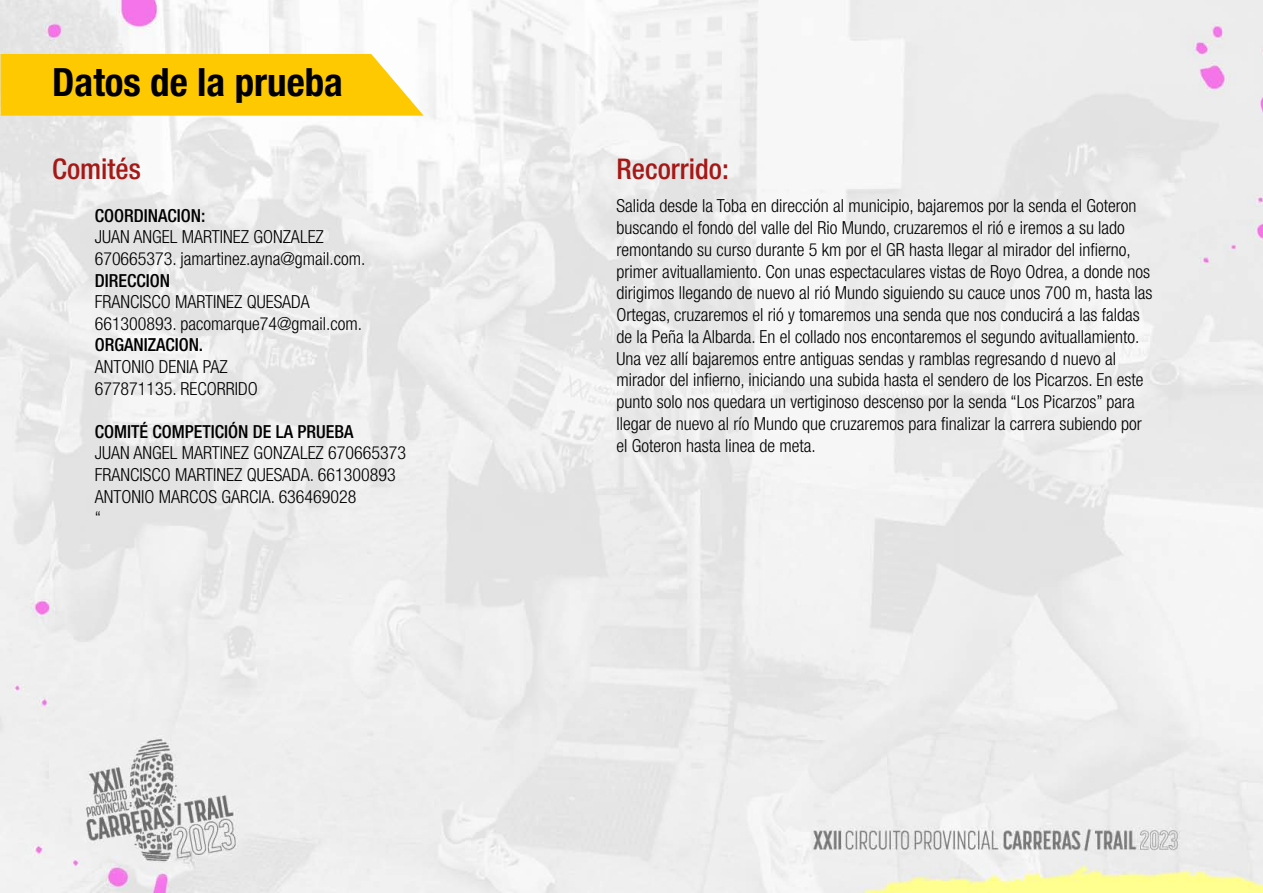
<style>
.page{position:relative;width:1263px;height:893px;background:#fff}
.page>*{position:absolute;margin:0;border:0;box-sizing:border-box;transform-origin:0 0}
.t1{font:700 condensed 39px "Helvetica Neue";color:#000}
.t2{font:500 condensed 28.5px "Helvetica Neue";color:#a51816}
.t3{font:300 condensed 18px/21.8px "Helvetica Neue";color:#000}
.t4{font:500 condensed 18px "Helvetica Neue";color:#000}
</style>
<div class="page">
<img style="left:1px;top:0;width:1262px;height:893px">
<svg style="left:1px;top:54px;width:423px;height:62px;background:#fdcc10"></svg>
<h1 class="t1" style="left:52px;top:59px;width:292px">Datos de la prueba</h1>
<h2 class="t2" style="left:52px;top:152px;width:90px">Comités</h2>
<p class="t4" style="left:95px;top:205px;width:112px">COORDINACION:</p>
<p class="t3" style="left:95px;top:226px;width:272px">JUAN ANGEL MARTINEZ GONZALEZ<br>670665373. jamartinez.ayna@gmail.com.</p>
<p class="t4" style="left:95px;top:269px;width:77px">DIRECCION</p>
<p class="t3" style="left:95px;top:291px;width:269px">FRANCISCO MARTINEZ QUESADA<br>661300893. pacomarque74@gmail.com.</p>
<p class="t4" style="left:95px;top:334px;width:110px">ORGANIZACION.</p>
<p class="t3" style="left:95px;top:356px;width:165px">ANTONIO DENIA PAZ<br>677871135. RECORRIDO</p>
<p class="t4" style="left:95px;top:421px;width:260px">COMITÉ COMPETICIÓN DE LA PRUEBA</p>
<p class="t3" style="left:95px;top:442px;width:313px">JUAN ANGEL MARTINEZ GONZALEZ 670665373<br>FRANCISCO MARTINEZ QUESADA. 661300893<br>ANTONIO MARCOS GARCIA. 636469028<br>“</p>
<h2 class="t2" style="left:617px;top:152px;width:114px">Recorrido:</h2>
<p class="t3" style="left:617px;top:195px;width:537px">Salida desde la Toba en dirección al municipio, bajaremos por la senda el Goteron buscando el fondo del valle del Rio Mundo, cruzaremos el rió e iremos a su lado remontando su curso durante 5 km por el GR hasta llegar al mirador del infierno, primer avituallamiento. Con unas espectaculares vistas de Royo Odrea, a donde nos dirigimos llegando de nuevo al rió Mundo siguiendo su cauce unos 700 m, hasta las Ortegas, cruzaremos el rió y tomaremos una senda que nos conducirá a las faldas de la Peña la Albarda. En el collado nos encontaremos el segundo avituallamiento.<br>Una vez allí bajaremos entre antiguas sendas y ramblas regresando d nuevo al mirador del infierno, iniciando una subida hasta el sendero de los Picarzos. En este punto solo nos quedara un vertiginoso descenso por la senda “Los Picarzos” para llegar de nuevo al río Mundo que cruzaremos para finalizar la carrera subiendo por el Goteron hasta linea de meta.</p>
</div>
